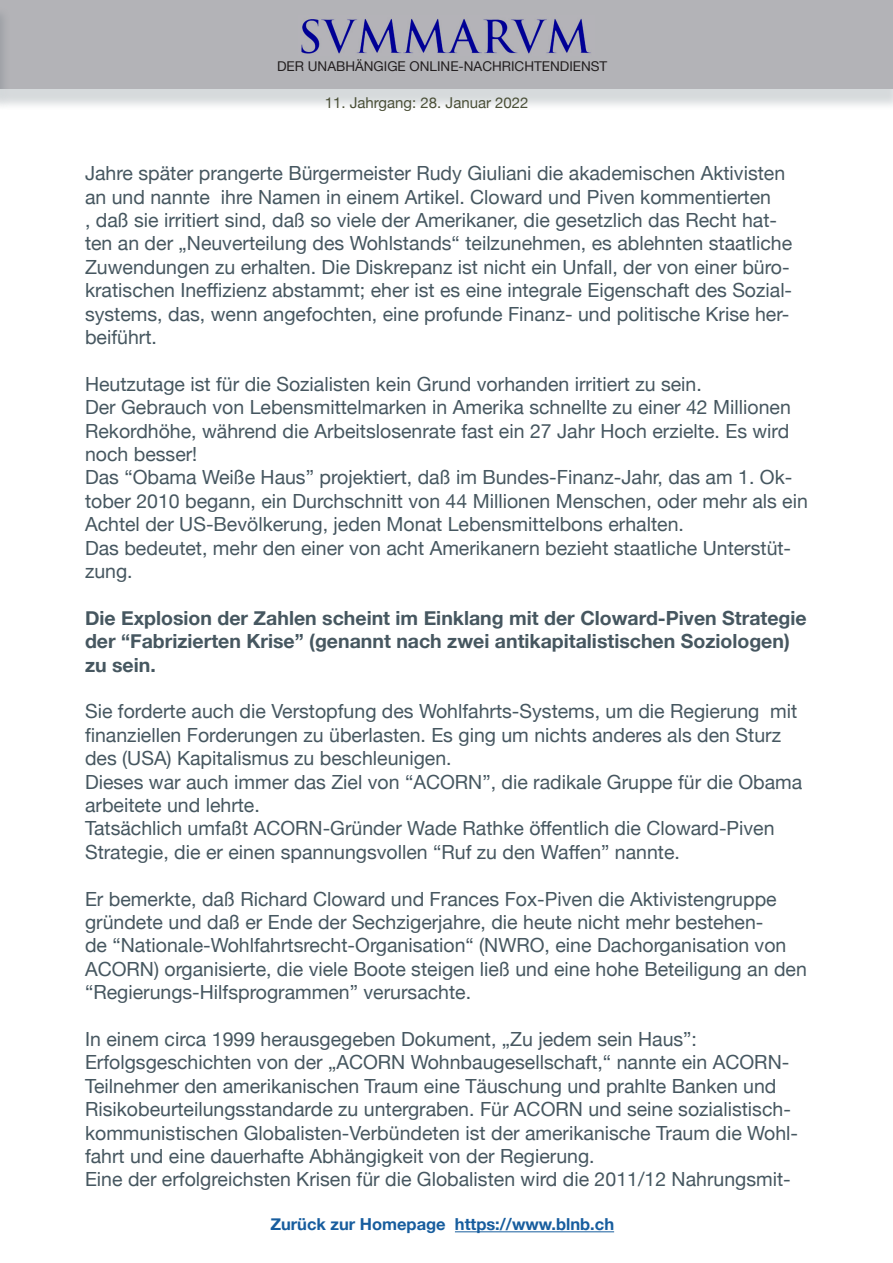
<style>
.page{position:relative;width:893px;height:1263px;background:#fff}
.page>*{position:absolute;margin:0;border:0;box-sizing:border-box;transform-origin:0 0}
.t1{font:19.5px/23.4px "Helvetica Neue";color:#465760}
.t2{font:700 19.5px/23.4px "Helvetica Neue";color:#465760}
.t3{font:700 16.5px "Helvetica Neue";color:#175d9e}
.t4{font:15px "Helvetica Neue";color:#4a4f37}
.t5{font:13.5px "Helvetica Neue";color:#231f20}
</style>
<div class="page">
<div style="left:0;top:6px;width:893px;height:105px;background:#465760;opacity:.22"></div>
<div style="left:0;top:0;width:893px;height:88px;background:#b3b3b7"></div>
<img style="left:301px;top:19px;width:290px;height:35px">
<hr style="left:455px;top:1231px;width:159px;height:1px;background:#175d9e">
<div style="left:0;top:6px;width:11px;height:105px;background:#465760;opacity:.22"></div>
<hr style="left:0;top:0;width:1px;height:88px;background:#b3b3b7">
<p class="t5" style="left:277px;top:57px;width:332px">DER UNABHÄNGIGE ONLINE-NACHRICHTENDIENST</p>
<p class="t4" style="left:325px;top:92px;width:205px">11. Jahrgang: 28. Januar 2022</p>
<p class="t1" style="left:85px;top:163px;width:709px">Jahre später prangerte Bürgermeister Rudy Giuliani die akademischen Aktivisten an und nannte ihre Namen in einem Artikel. Cloward und Piven kommentierten<br>, daß sie irritiert sind, daß so viele der Amerikaner, die gesetzlich das Recht hat&shy;ten an der „Neuverteilung des Wohlstands“ teilzunehmen, es ablehnten staatliche Zuwendungen zu erhalten. Die Diskrepanz ist nicht ein Unfall, der von einer büro&shy;kratischen Ineffizienz abstammt; eher ist es eine integrale Eigenschaft des Sozial&shy;systems, das, wenn angefochten, eine profunde Finanz- und politische Krise her&shy;beiführt.</p>
<p class="t1" style="left:85px;top:373px;width:618px">Heutzutage ist für die Sozialisten kein Grund vorhanden irritiert zu sein.</p>
<p class="t1" style="left:85px;top:397px;width:707px;text-align:justify">Der Gebrauch von Lebensmittelmarken in Amerika schnellte zu einer 42 Millionen Rekordhöhe, während die Arbeitslosenrate fast ein 27 Jahr Hoch erzielte. Es wird noch besser!</p>
<p class="t1" style="left:85px;top:467px;width:724px">Das “Obama Weiße Haus” projektiert, daß im Bundes-Finanz-Jahr, das am 1. Ok&shy;tober 2010 begann, ein Durchschnitt von 44 Millionen Menschen, oder mehr als ein<br>Achtel der US-Bevölkerung, jeden Monat Lebensmittelbons erhalten.</p>
<p class="t1" style="left:85px;top:537px;width:708px">Das bedeutet, mehr den einer von acht Amerikanern bezieht staatliche Unterstüt&shy;zung.</p>
<p class="t2" style="left:85px;top:607px;width:723px">Die Explosion der Zahlen scheint im Einklang mit der Cloward-Piven Strategie der “Fabrizierten Krise” (genannt nach zwei antikapitalistischen Soziologen) zu sein.</p>
<p class="t1" style="left:85px;top:701px;width:714px">Sie forderte auch die Verstopfung des Wohlfahrts-Systems, um die Regierung mit finanziellen Forderungen zu überlasten. Es ging um nichts anderes als den Sturz des (USA) Kapitalismus zu beschleunigen.</p>
<p class="t1" style="left:85px;top:771px;width:719px">Dieses war auch immer das Ziel von “ACORN”, die radikale Gruppe für die Obama arbeitete und lehrte.</p>
<p class="t1" style="left:85px;top:818px;width:691px">Tatsächlich umfaßt ACORN-Gründer Wade Rathke öffentlich die Cloward-Piven<br>Strategie, die er einen spannungsvollen “Ruf zu den Waffen” nannte.</p>
<p class="t1" style="left:85px;top:888px;width:723px">Er bemerkte, daß Richard Cloward und Frances Fox-Piven die Aktivistengruppe gründete und daß er Ende der Sechzigerjahre, die heute nicht mehr bestehen-<br>de “Nationale-Wohlfahrtsrecht-Organisation“ (NWRO, eine Dachorganisation von ACORN) organisierte, die viele Boote steigen ließ und eine hohe Beteiligung an den “Regierungs-Hilfsprogrammen” verursachte.</p>
<p class="t1" style="left:85px;top:1028px;width:613px">In einem circa 1999 herausgegeben Dokument, „Zu jedem sein Haus”:</p>
<p class="t1" style="left:85px;top:1052px;width:715px">Erfolgsgeschichten von der „ACORN Wohnbaugesellschaft,“ nannte ein ACORN-Teilnehmer den amerikanischen Traum eine Täuschung und prahlte Banken und Risikobeurteilungsstandarde zu untergraben. Für ACORN und seine sozialistisch&shy;kommunistischen Globalisten-Verbündeten ist der amerikanische Traum die Wohl&shy;fahrt und eine dauerhafte Abhängigkeit von der Regierung.</p>
<p class="t1" style="left:85px;top:1169px;width:707px">Eine der erfolgreichsten Krisen für die Globalisten wird die 2011/12 Nahrungsmit-</p>
<p class="t3" style="left:270px;top:1211px;width:345px">Zurück zur Homepage https://www.blnb.ch</p>
</div>
